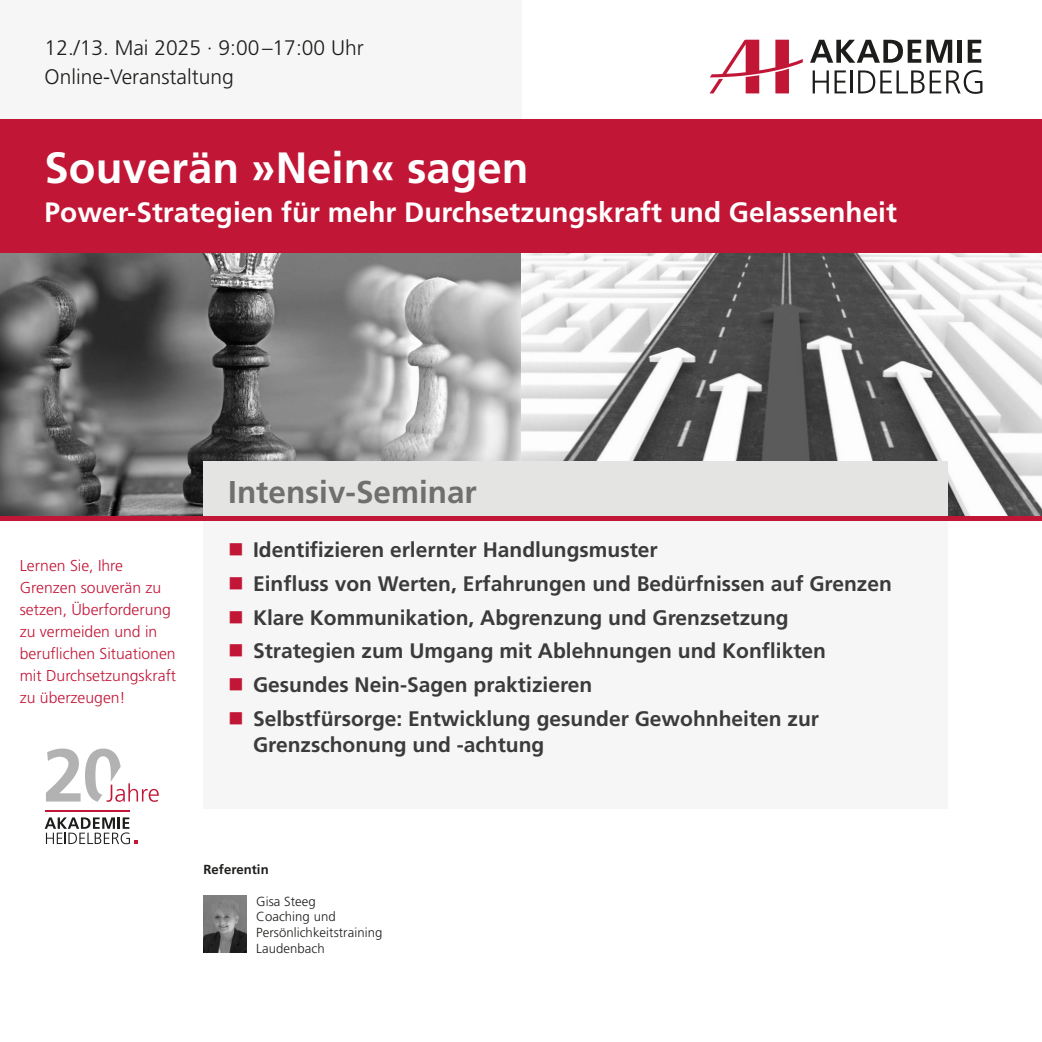
<style>
.page{position:relative;width:1042px;height:1042px;background:#fff}
.page>*{position:absolute;margin:0;border:0;box-sizing:border-box;transform-origin:0 0}
.t1{font:700 43.75px "Frutiger LT Pro";color:#fff}
.t2{font:700 31.5px "Frutiger LT Pro";color:#6f6f6e}
.t3{font:700 28px "Frutiger LT Pro";color:#fff}
.t4{font:700 21px/33.9px "Frutiger LT Pro";color:#3c3b3b}
.t5{font:300 21px/28.3px "Frutiger LT Pro";color:#1d1d1b}
.t6{font:300 15.75px/22.1px "Frutiger LT Pro";color:#c21636}
.t7{font:300 13.12px/15.8px "Frutiger LT Pro";letter-spacing:.005em;color:#1d1d1b}
.t8{font:700 13.12px "Frutiger LT Pro";letter-spacing:.005em;color:#1d1d1b}
</style>
<div class="page">
<img style="left:0;top:253px;width:521px;height:263px">
<svg style="left:521px;top:253px;width:521px;height:263px"></svg>
<div style="left:0;top:0;width:521px;height:119px;background:#f6f6f6"></div>
<div style="left:0;top:119px;width:1042px;height:134px;background:#c21636"></div>
<div style="left:203px;top:461px;width:744px;height:60px;background:#e4e4e3"></div>
<div style="left:203px;top:521px;width:744px;height:288px;background:#f6f6f6"></div>
<div style="left:0;top:516px;width:1042px;height:5px;background:#c21636"></div>
<svg style="left:810px;top:40px;width:142px;height:23px"></svg>
<div style="left:957px;top:40px;width:5px;height:23px;background:#1d1d1b"></div>
<svg style="left:967px;top:40px;width:14px;height:23px"></svg>
<svg style="left:812px;top:70px;width:34px;height:23px"></svg>
<hr style="left:851px;top:70px;width:2px;height:23px;background:#1d1d1b">
<svg style="left:710px;top:40px;width:93px;height:53px"></svg>
<svg style="left:858px;top:70px;width:124px;height:24px"></svg>
<img style="left:203px;top:896px;width:43px;height:57px">
<svg style="left:46px;top:748px;width:113px;height:54px"></svg>
<svg style="left:45px;top:817px;width:93px;height:27px"></svg>
<hr style="left:46px;top:810px;width:84px;height:2px;background:#c21636">
<p class="t5" style="left:45px;top:36px;width:320px">12./13. Mai 2025 · 9:00 –17:00 Uhr<br>Online-Veranstaltung</p>
<h1 class="t1" style="left:45px;top:150px;width:485px">Souverän »Nein« sagen</h1>
<h3 class="t3" style="left:45px;top:201px;width:854px">Power-Strategien für mehr Durchsetzungskraft und Gelassenheit</h3>
<p class="t6" style="left:20px;top:556px;width:158px">Lernen Sie, Ihre<br>Grenzen souverän zu setzen, Überforderung zu vermeiden und in beruflichen Situationen mit Durchsetzungskraft zu überzeugen!</p>
<h2 class="t2" style="left:228px;top:479px;width:250px">Intensiv-Seminar</h2>
<p class="t4" style="left:253px;top:534px;width:640px">Identifizieren erlernter Handlungsmuster<br>Einfluss von Werten, Erfahrungen und Bedürfnissen auf Grenzen Klare Kommunikation, Abgrenzung und Grenzsetzung Strategien zum Umgang mit Ablehnungen und Konflikten Gesundes Nein-Sagen praktizieren<br>Selbstfürsorge: Entwicklung gesunder Gewohnheiten zur</p>
<p class="t4" style="left:253px;top:729px;width:293px">Grenzschonung und -achtung</p>
<p class="t8" style="left:203px;top:863px;width:67px">Referentin</p>
<p class="t7" style="left:256px;top:894px;width:128px">Gisa Steeg<br>Coaching und<br>Persönlichkeitstraining<br>Laudenbach</p>
</div>
